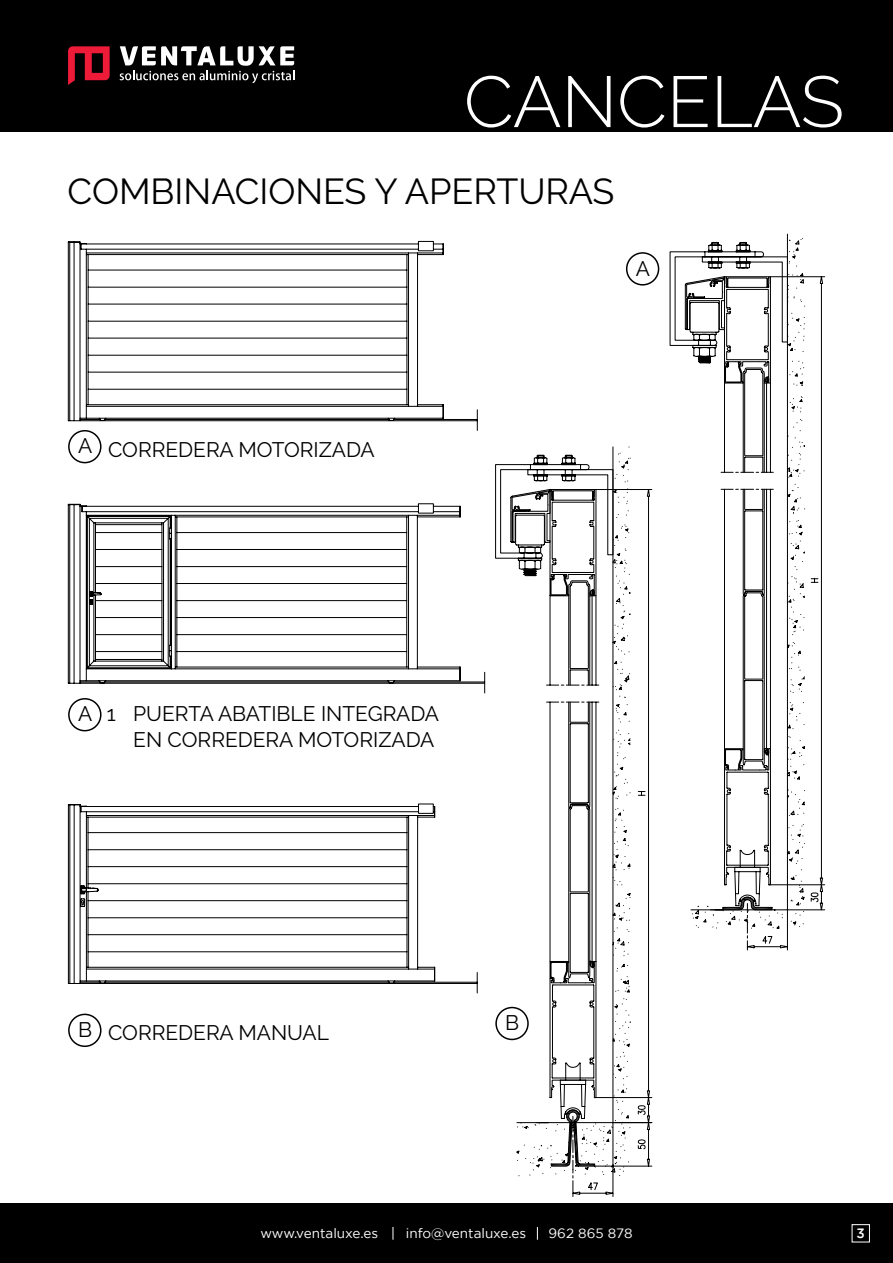
<style>
.page{position:relative;width:893px;height:1263px;background:#fff}
.page>*{position:absolute;margin:0;border:0;box-sizing:border-box;transform-origin:0 0}
.t1{font:300 72px "Raleway";color:#fff}
.t2{font:36px "Raleway";color:#000}
.t3{font:21px/25.2px "Raleway";color:#000}
.t4{font:13.5px "Gotham";color:#fff}
.t5{font:500 13.5px "Gotham";color:#fff}
</style>
<div class="page">
<div style="left:0;top:0;width:893px;height:131px;background:#000"></div>
<div style="left:0;top:1204px;width:893px;height:59px;background:#000"></div>
<svg style="left:393px;top:1227px;width:1px;height:13px"></svg>
<svg style="left:537px;top:1227px;width:1px;height:13px"></svg>
<div style="left:852px;top:1224px;width:18px;height:18px;border:1px solid #fff"></div>
<svg style="left:68px;top:46px;width:42px;height:39px"></svg>
<svg style="left:120px;top:46px;width:174px;height:37px"></svg>
<svg style="left:68px;top:241px;width:410px;height:190px"></svg>
<svg style="left:670px;top:251px;width:155px;height:699px"></svg>
<svg style="left:690px;top:234px;width:115px;height:695px"></svg>
<svg style="left:68px;top:803px;width:410px;height:190px"></svg>
<svg style="left:495px;top:457px;width:157px;height:712px"></svg>
<svg style="left:516px;top:446px;width:100px;height:751px"></svg>
<svg style="left:587px;top:1182px;width:11px;height:9px"></svg>
<div style="left:68px;top:430px;width:34px;height:33px;border:2px solid #000;border-radius:50%"></div>
<div style="left:68px;top:698px;width:34px;height:33px;border:2px solid #000;border-radius:50%"></div>
<div style="left:626px;top:252px;width:33px;height:34px;border:2px solid #000;border-radius:50%"></div>
<div style="left:68px;top:1014px;width:34px;height:33px;border:2px solid #000;border-radius:50%"></div>
<div style="left:495px;top:1007px;width:34px;height:33px;border:2px solid #000;border-radius:50%"></div>
<svg style="left:68px;top:503px;width:417px;height:190px"></svg>
<h1 class="t1" style="left:464px;top:60px;width:382px">CANCELAS</h1>
<h2 class="t2" style="left:68px;top:170px;width:548px">COMBINACIONES Y APERTURAS</h2>
<p class="t3" style="left:636px;top:255px;width:16px">A</p>
<p class="t3" style="left:78px;top:433px;width:16px">A</p>
<p class="t3" style="left:108px;top:436px;width:268px">CORREDERA MOTORIZADA</p>
<p class="t3" style="left:78px;top:701px;width:16px">A</p>
<p class="t3" style="left:107px;top:701px;width:10px">1</p>
<p class="t3" style="left:133px;top:701px;width:307px">PUERTA ABATIBLE INTEGRADA<br>EN CORREDERA MOTORIZADA</p>
<p class="t3" style="left:78px;top:1017px;width:15px">B</p>
<p class="t3" style="left:505px;top:1010px;width:15px">B</p>
<p class="t3" style="left:108px;top:1020px;width:222px">CORREDERA MANUAL</p>
<p class="t4" style="left:260px;top:1226px;width:119px">www.ventaluxe.es</p>
<p class="t4" style="left:406px;top:1226px;width:122px">info@ventaluxe.es</p>
<p class="t4" style="left:549px;top:1226px;width:85px">962 865 878</p>
<p class="t5" style="left:857px;top:1225px;width:10px">3</p>
</div>
